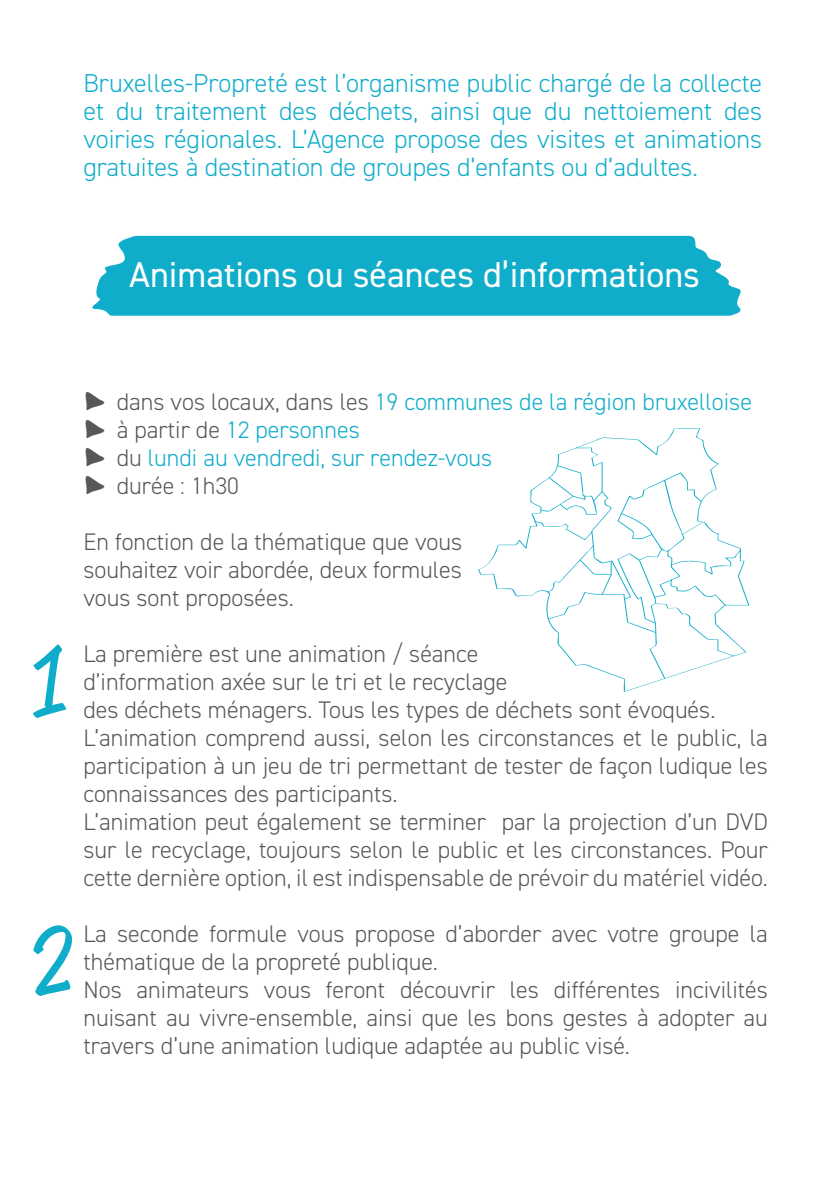
<style>
.page{position:relative;width:840px;height:1191px;background:#fff}
.page>*{position:absolute;margin:0;border:0;box-sizing:border-box;transform-origin:0 0}
.t1{font:96px "Reklame Script";color:#10adcb}
.t2{font:36px "DIN2014";color:#fff}
.t3{font:300 26px/28px "DIN2014";color:#10adcb;text-align:justify}
.t4{font:300 24px/28px "DIN2014";color:#57585a}
.t5{font:300 24px/28px "DIN2014";color:#10adcb}
.s1{font-family:"Segoe Print";font-weight:400;color:#57585a}
.s2{color:#57585a}
</style>
<div class="page">
<div style="left:92px;top:236px;width:649px;height:80px;background:#10adcb"></div>
<svg style="left:478px;top:428px;width:270px;height:264px"></svg>
<svg style="left:534px;top:448px;width:206px;height:231px"></svg>
<p class="t3" style="left:83px;top:69px;width:680px">Bruxelles-Propreté est l’organisme public chargé de la collecte et du traitement des déchets, ainsi que du nettoiement des voiries régionales. L’Agence propose des visites et animations gratuites à destination de groupes d’enfants ou d’adultes.</p>
<h2 class="t2" style="left:129px;top:252px;width:572px">Animations ou séances d’informations</h2>
<h1 class="t1" style="left:34px;top:614px;width:32px">1</h1>
<h1 class="t1" style="left:35px;top:895px;width:37px">2</h1>
<p class="t5" style="left:83px;top:388px;width:669px"><span class="s1">►</span> <span class="s2">dans vos locaux, dans les</span> 19 communes de la région bruxelloise <span class="s1">►</span> <span class="s2">à partir de</span> 12 personnes<br><span class="s1">►</span> <span class="s2">du</span> lundi au vendredi, sur rendez-vous<br><span class="s1">►</span> <span class="s2">durée : 1h30</span></p>
<p class="t4" style="left:83px;top:528px;width:380px;text-align:justify">En fonction de la thématique que vous souhaitez voir abordée, deux formules vous sont proposées.</p>
<p class="t4" style="left:83px;top:640px;width:685px">La première est une animation / séance<br>d’information axée sur le tri et le recyclage<br>des déchets ménagers. Tous les types de déchets sont évoqués.<br>L’animation comprend aussi, selon les circonstances et le public, la participation à un jeu de tri permettant de tester de façon ludique les connaissances des participants.<br>L’animation peut également se terminer par la projection d’un DVD sur le recyclage, toujours selon le public et les circonstances. Pour cette dernière option, il est indispensable de prévoir du matériel vidéo.</p>
<p class="t4" style="left:83px;top:920px;width:685px">La seconde formule vous propose d’aborder avec votre groupe la thématique de la propreté publique.<br>Nos animateurs vous feront découvrir les différentes incivilités nuisant au vivre-ensemble, ainsi que les bons gestes à adopter au travers d’une animation ludique adaptée au public visé.</p>
</div>
